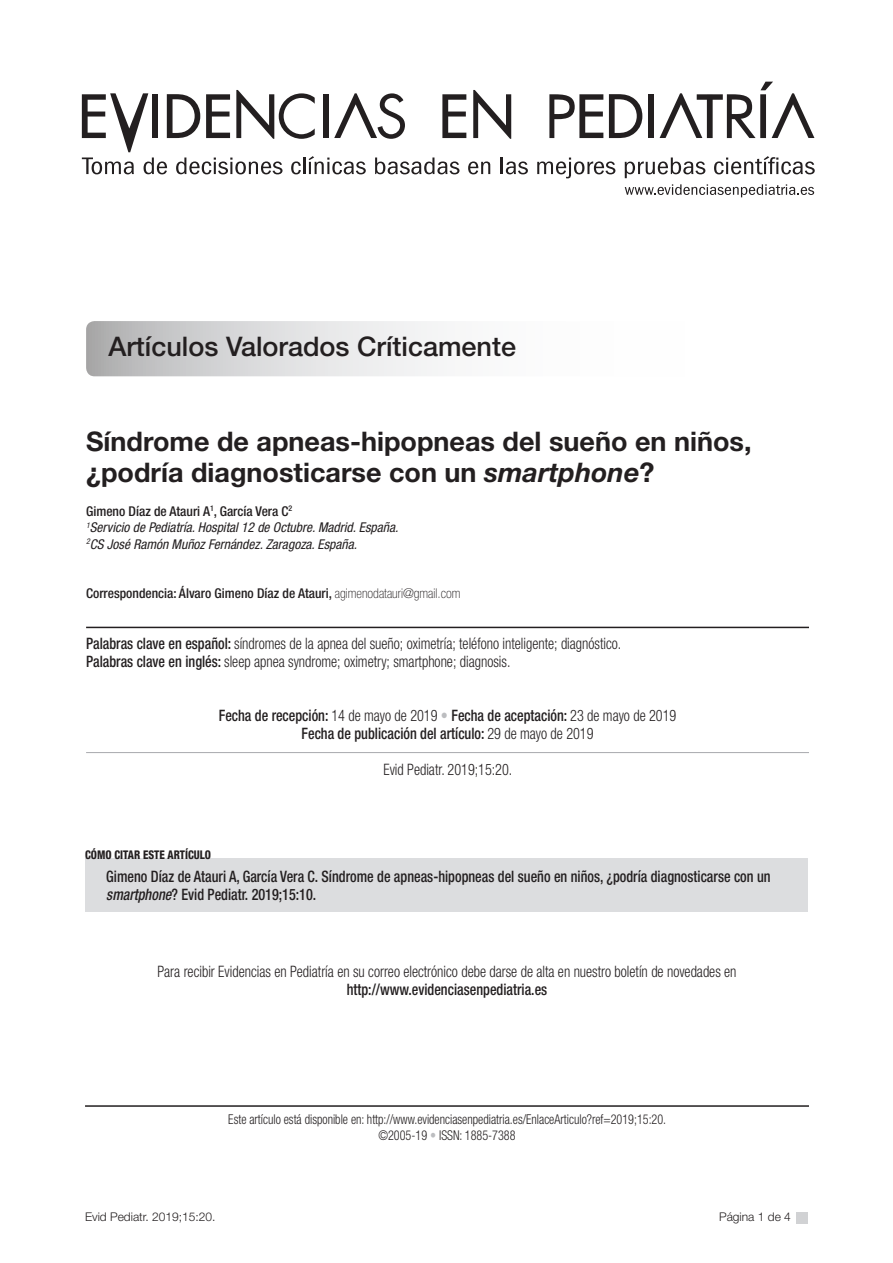
<style>
.page{position:relative;width:893px;height:1263px;background:#fff}
.page>*{position:absolute;margin:0;border:0;box-sizing:border-box;transform-origin:0 0}
.t1{font:700 27px/31.5px "Helvetica Neue LT Std";color:#231f20}
.t2{font:500 27px "Helvetica Neue";color:#231f20}
.t3{font:300 condensed 15.75px "Helvetica Neue LT Std";color:#231f20;scale:.9 1}
.t4{font:500 condensed 15.75px/18px "Helvetica Neue LT Std";color:#231f20;scale:.9 1}
.t5{font:300 condensed 13.5px/16.5px "Helvetica Neue LT Std";color:#231f20;text-align:center;scale:.9 1}
.t6{font:500 condensed 13.5px "Helvetica Neue LT Std";color:#231f20}
.t7{font:italic condensed 13.5px "Helvetica Neue LT Std";color:#231f20}
.t8{font:300 12px "Helvetica Neue";color:#231f20}
.t9{font:800 condensed 12px "Helvetica Neue LT Std";color:#231f20;scale:.9 1}
.s1{font-style:italic}
.s2{font-weight:100}
.s3{font-weight:500}
.s4{font-weight:300}
.s5{font-weight:300;color:#bcbdc0}
.s6{color:#bcbdc0}
</style>
<div class="page">
<div style="left:797px;top:1212px;width:11px;height:11px;background:#d1d2d4"></div>
<svg style="left:537px;top:158px;width:78px;height:20px"></svg>
<svg style="left:625px;top:157px;width:80px;height:21px"></svg>
<svg style="left:714px;top:156px;width:101px;height:18px"></svg>
<svg style="left:625px;top:184px;width:189px;height:13px"></svg>
<svg style="left:549px;top:94px;width:54px;height:44px"></svg>
<div style="left:648px;top:94px;width:6px;height:44px;background:#231f20"></div>
<svg style="left:609px;top:94px;width:33px;height:44px"></svg>
<svg style="left:660px;top:82px;width:154px;height:56px"></svg>
<svg style="left:82px;top:90px;width:446px;height:84px"></svg>
<svg style="left:86px;top:321px;width:723px;height:55px"></svg>
<hr style="left:86px;top:627px;width:723px;height:1px;background:#231f20">
<hr style="left:86px;top:752px;width:723px;height:1px;background:#a8a9ad">
<div style="left:85px;top:858px;width:723px;height:54px;background:#dcdddf"></div>
<hr style="left:85px;top:1105px;width:724px;height:2px;background:#231f20">
<p class="t2" style="left:108px;top:330px;width:409px">Artículos Valorados Críticamente</p>
<p class="t1" style="left:86px;top:425px;width:667px">Síndrome de apneas-hipopneas del sueño en niños, ¿podría diagnosticarse con un <span class="s1">smartphone</span>?</p>
<p class="t6" style="left:86px;top:503px;width:208px">Gimeno Díaz de Atauri A<sup>1</sup>, García Vera C<sup>2</sup></p>
<p class="t7" style="left:86px;top:520px;width:314px"><sup>1</sup>Servicio de Pediatría. Hospital 12 de Octubre. Madrid. España.</p>
<p class="t7" style="left:86px;top:536px;width:272px"><sup>2</sup>CS José Ramón Muñoz Fernández. Zaragoza. España.</p>
<p class="t6" style="left:86px;top:586px;width:376px">Correspondencia: Álvaro Gimeno Díaz de Atauri, <span class="s2">agimenodatauri@gmail.com</span></p>
<p class="t3" style="left:86px;top:635px;width:596px"><span class="s3">Palabras clave en español:</span> síndromes de la apnea del sueño; oximetría; teléfono inteligente; diagnóstico.</p>
<p class="t3" style="left:86px;top:653px;width:473px"><span class="s3">Palabras clave en inglés:</span> sleep apnea syndrome; oximetry; smartphone; diagnosis.</p>
<p class="t4" style="left:219px;top:707px;width:510px">Fecha de recepción: <span class="s4">14 de mayo de 2019</span> <span class="s5">•</span> Fecha de aceptación: <span class="s4">23 de mayo de 2019</span></p>
<p class="t4" style="left:302px;top:725px;width:326px">Fecha de publicación del artículo: <span class="s4">29 de mayo de 2019</span></p>
<p class="t3" style="left:383px;top:761px;width:145px">Evid Pediatr. 2019;15:20.</p>
<p class="t9" style="left:85px;top:847px;width:141px">CÓMO CITAR ESTE ARTÍCULO</p>
<p class="t4" style="left:106px;top:867px;width:740px">Gimeno Díaz de Atauri A, García Vera C. Síndrome de apneas-hipopneas del sueño en niños, ¿podría diagnosticarse con un <span class="s1">smartphone</span>? Evid Pediatr. 2019;15:10.</p>
<p class="t3" style="left:157px;top:962px;width:645px">Para recibir Evidencias en Pediatría en su correo electrónico debe darse de alta en nuestro boletín de novedades en</p>
<p class="t4" style="left:347px;top:980px;width:224px">http://www.evidenciasenpediatria.es</p>
<p class="t5" style="left:228px;top:1111px;width:488px">Este artículo está disponible en: http://www.evidenciasenpediatria.es/EnlaceArticulo?ref=2019;15:20. ©2005-19 <span class="s6">•</span> ISSN: 1885-7388</p>
<p class="t8" style="left:85px;top:1210px;width:132px">Evid Pediatr. 2019;15:20.</p>
<p class="t8" style="left:719px;top:1210px;width:73px">Página 1 de 4</p>
</div>
